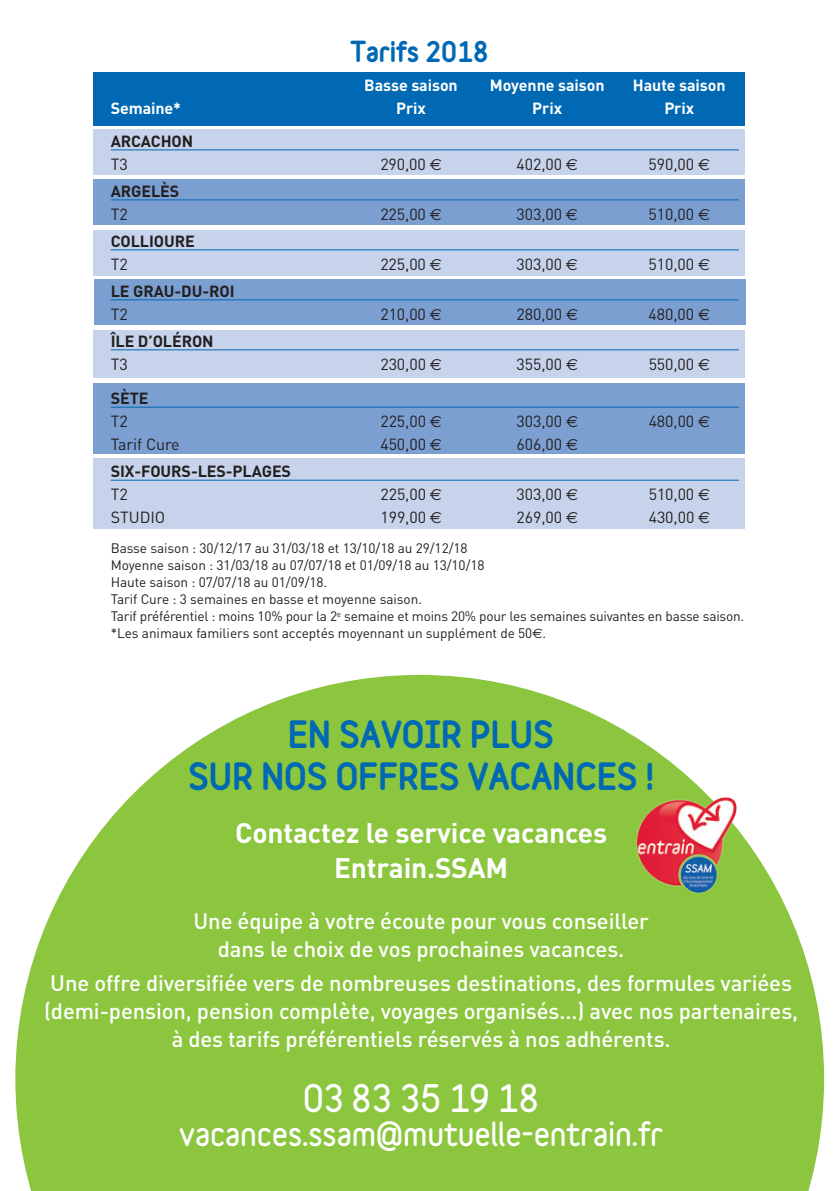
<style>
.page{position:relative;width:840px;height:1191px;background:#fff}
.page>*{position:absolute;margin:0;border:0;box-sizing:border-box;transform-origin:0 0}
.t1{font:900 34px "Variable";letter-spacing:-.005em;color:#fff}
.t2{font:900 33.8px/42.2px "Variable";color:#0168b3}
.t3{font:900 30px "Variable";letter-spacing:-.005em;color:#fff}
.t4{font:700 28px/35.6px "DIN";letter-spacing:-.005em;color:#fff;text-align:center}
.t5{font:900 26px "Variable";color:#0168b3}
.t6{font:500 22px/28px "DIN";letter-spacing:-.005em;color:#fff;text-align:center}
.t7{font:16px "DIN";letter-spacing:-.005em;color:#231f20}
.t8{font:700 16px "DIN";letter-spacing:-.005em;color:#231f20}
.t9{font:700 16px "DIN";letter-spacing:-.005em;color:#fff}
.t10{font:13.6px/17px "DIN";letter-spacing:-.005em;color:#231f20}
.s1{font-family:"Euro Sans"}
</style>
<div class="page">
<div style="left:94px;top:72px;width:651px;height:54px;background:#0168b3"></div>
<div style="left:94px;top:129px;width:651px;height:46px;background:#c6d3eb"></div>
<div style="left:94px;top:180px;width:651px;height:45px;background:#7c9fd2"></div>
<div style="left:94px;top:279px;width:651px;height:46px;background:#7c9fd2"></div>
<div style="left:94px;top:230px;width:651px;height:45px;background:#c6d3eb"></div>
<div style="left:94px;top:330px;width:651px;height:48px;background:#c6d3eb"></div>
<div style="left:94px;top:383px;width:651px;height:71px;background:#7c9fd2"></div>
<div style="left:94px;top:458px;width:651px;height:70px;background:#c6d3eb"></div>
<svg style="left:15px;top:675px;width:808px;height:516px;fill:#8bc63e"></svg>
<img style="left:631px;top:794px;width:107px;height:100px">
<hr style="left:111px;top:149px;width:627px;height:1px;background:#0168b3">
<hr style="left:111px;top:199px;width:627px;height:1px;background:#0168b3">
<hr style="left:111px;top:249px;width:627px;height:1px;background:#0168b3">
<hr style="left:111px;top:299px;width:627px;height:1px;background:#0168b3">
<hr style="left:111px;top:349px;width:627px;height:1px;background:#0168b3">
<hr style="left:111px;top:407px;width:627px;height:1px;background:#0168b3">
<hr style="left:111px;top:480px;width:627px;height:1px;background:#0168b3">
<h3 class="t5" style="left:350px;top:34px;width:140px">TARIFS 2018</h3>
<p class="t9" style="left:364px;top:75px;width:95px">Basse saison</p>
<p class="t9" style="left:489px;top:75px;width:116px">Moyenne saison</p>
<p class="t9" style="left:632px;top:75px;width:94px">Haute saison</p>
<p class="t9" style="left:111px;top:98px;width:72px">Semaine*</p>
<p class="t9" style="left:396px;top:98px;width:31px">Prix</p>
<p class="t9" style="left:532px;top:98px;width:31px">Prix</p>
<p class="t9" style="left:664px;top:98px;width:31px">Prix</p>
<p class="t8" style="left:111px;top:130px;width:84px">ARCACHON</p>
<p class="t7" style="left:111px;top:154px;width:19px">T3</p>
<p class="t7" style="left:380px;top:154px;width:63px">290,00 <span class="s1">€</span></p>
<p class="t7" style="left:516px;top:154px;width:63px">402,00 <span class="s1">€</span></p>
<p class="t7" style="left:648px;top:154px;width:63px">590,00 <span class="s1">€</span></p>
<p class="t8" style="left:111px;top:180px;width:70px">ARGELèS</p>
<p class="t7" style="left:111px;top:204px;width:19px">T2</p>
<p class="t7" style="left:380px;top:204px;width:63px">225,00 <span class="s1">€</span></p>
<p class="t7" style="left:516px;top:204px;width:63px">303,00 <span class="s1">€</span></p>
<p class="t7" style="left:648px;top:204px;width:63px">510,00 <span class="s1">€</span></p>
<p class="t8" style="left:111px;top:230px;width:85px">COLLIOURE</p>
<p class="t7" style="left:111px;top:254px;width:19px">T2</p>
<p class="t7" style="left:380px;top:254px;width:63px">225,00 <span class="s1">€</span></p>
<p class="t7" style="left:516px;top:254px;width:63px">303,00 <span class="s1">€</span></p>
<p class="t7" style="left:648px;top:254px;width:63px">510,00 <span class="s1">€</span></p>
<p class="t8" style="left:111px;top:280px;width:125px">LE GRAU-DU-ROI</p>
<p class="t7" style="left:111px;top:304px;width:19px">T2</p>
<p class="t7" style="left:380px;top:304px;width:63px">210,00 <span class="s1">€</span></p>
<p class="t7" style="left:516px;top:304px;width:63px">280,00 <span class="s1">€</span></p>
<p class="t7" style="left:648px;top:304px;width:63px">480,00 <span class="s1">€</span></p>
<p class="t8" style="left:111px;top:330px;width:104px">île d’OLéRON</p>
<p class="t7" style="left:111px;top:354px;width:19px">T3</p>
<p class="t7" style="left:380px;top:354px;width:63px">230,00 <span class="s1">€</span></p>
<p class="t7" style="left:516px;top:354px;width:63px">355,00 <span class="s1">€</span></p>
<p class="t7" style="left:648px;top:354px;width:63px">550,00 <span class="s1">€</span></p>
<p class="t8" style="left:111px;top:387px;width:39px">SèTE</p>
<p class="t7" style="left:111px;top:411px;width:19px">T2</p>
<p class="t7" style="left:380px;top:411px;width:63px">225,00 <span class="s1">€</span></p>
<p class="t7" style="left:516px;top:411px;width:63px">303,00 <span class="s1">€</span></p>
<p class="t7" style="left:648px;top:411px;width:63px">480,00 <span class="s1">€</span></p>
<p class="t7" style="left:111px;top:434px;width:70px">Tarif Cure</p>
<p class="t7" style="left:380px;top:434px;width:63px">450,00 <span class="s1">€</span></p>
<p class="t7" style="left:516px;top:434px;width:63px">606,00 <span class="s1">€</span></p>
<p class="t8" style="left:111px;top:460px;width:182px">SIX-FOURS-LES-PLAGES</p>
<p class="t7" style="left:111px;top:484px;width:19px">T2</p>
<p class="t7" style="left:380px;top:484px;width:63px">225,00 <span class="s1">€</span></p>
<p class="t7" style="left:516px;top:484px;width:63px">303,00 <span class="s1">€</span></p>
<p class="t7" style="left:648px;top:484px;width:63px">510,00 <span class="s1">€</span></p>
<p class="t7" style="left:111px;top:507px;width:56px">STUDIO</p>
<p class="t7" style="left:380px;top:507px;width:63px">199,00 <span class="s1">€</span></p>
<p class="t7" style="left:516px;top:507px;width:63px">269,00 <span class="s1">€</span></p>
<p class="t7" style="left:648px;top:507px;width:63px">430,00 <span class="s1">€</span></p>
<p class="t10" style="left:111px;top:540px;width:634px">Basse saison : 30/12/17 au 31/03/18 et 13/10/18 au 29/12/18<br>Moyenne saison : 31/03/18 au 07/07/18 et 01/09/18 au 13/10/18<br>Haute saison : 07/07/18 au 01/09/18.<br>Tarif Cure : 3 semaines en basse et moyenne saison.<br>Tarif préférentiel : moins 10% pour la 2<sup>e</sup> semaine et moins 20% pour les semaines suivantes en basse saison. *Les animaux familiers sont acceptés moyennant un supplément de 50<span class="s1">€</span>.</p>
<h2 class="t2" style="left:188px;top:712px;width:467px;text-indent:214px">OIR PLUS<br>SUR NOS OFFRES VACANCES !</h2>
<h2 class="t2" style="left:288px;top:712px;width:73px">EN SAV</h2>
<h3 class="t4" style="left:235px;top:813px;width:373px">Contactez le service vacances<br>Entrain.SSAM</h3>
<h3 class="t6" style="left:193px;top:906px;width:456px">Une équipe à votre écoute pour vous conseiller dans le choix de vos prochaines vacances.</h3>
<h3 class="t6" style="left:44px;top:968px;width:755px">Une offre diversifiée vers de nombreuses destinations, des formules variées (demi-pension, pension complète, voyages organisés...) avec nos partenaires, à des tarifs préférentiels réservés à nos adhérents.</h3>
<h1 class="t1" style="left:303px;top:1084px;width:237px">03 83 35 19 18</h1>
<h3 class="t3" style="left:179px;top:1121px;width:485px">vacances.ssam@mutuelle-entrain.fr</h3>
</div>
